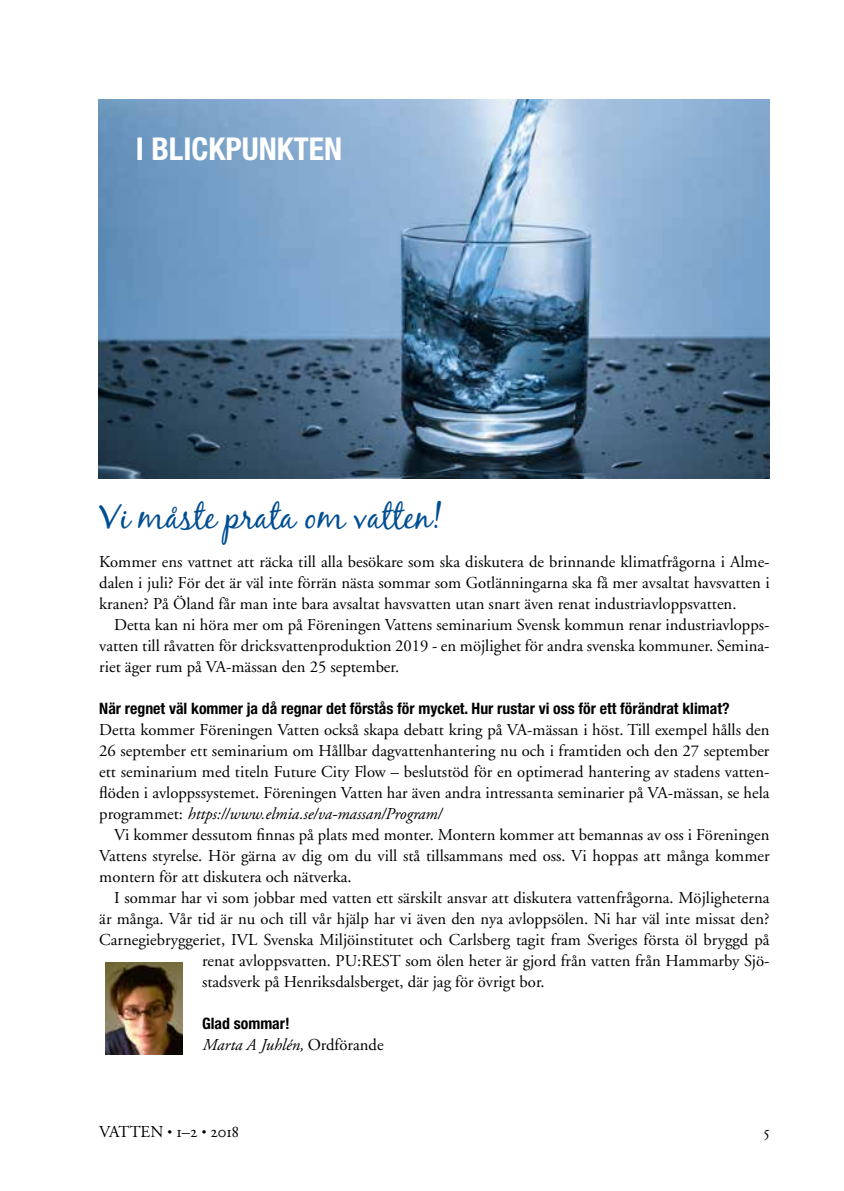
<style>
.page{position:relative;width:844px;height:1191px;background:#fff}
.page>*{position:absolute;margin:0;border:0;box-sizing:border-box;transform-origin:0 0}
.t1{font:35px "Black Jack";color:#004e93}
.t2{font:700 condensed 31.5px "Helvetica Neue";color:#fff}
.t3{font:16.62px/21px "Adobe Garamond";color:#000;text-align:justify}
.t4{font:italic 16.62px "Adobe Garamond";color:#000}
.t5{font:16.62px "Adobe Garamond Regular SC";color:#000}
.t6{font:700 condensed 15.75px "Helvetica Neue";color:#000}
.s1{font-style:italic}
.s2{font-style:normal}
.s3{font-size:12.25px}
.s4{font-family:"Adobe Garamond Regular SC"}
</style>
<div class="page">
<img style="left:106px;top:962px;width:76px;height:92px">
<img style="left:99px;top:99px;width:669px;height:380px">
<h2 class="t2" style="left:136px;top:130px;width:208px">I BLICKPUNKTEN</h2>
<h1 class="t1" style="left:99px;top:495px;width:344px">Vi måste prata om vatten!</h1>
<p class="t3" style="left:99px;top:552px;width:671px">Kommer ens vattnet att räcka till alla besökare som ska diskutera de brinnande klimatfrågorna i Alme&shy;dalen i juli? För det är väl inte förrän nästa sommar som Gotlänningarna ska få mer avsaltat havsvatten i kranen? På Öland får man inte bara avsaltat havsvatten utan snart även renat industriavloppsvatten.</p>
<p class="t3" style="left:99px;top:615px;width:671px;text-indent:15px">Detta kan ni höra mer om på Föreningen Vattens seminarium Svensk kommun renar industriavlopps&shy;vatten till råvatten för dricksvattenproduktion 2019 - en möjlighet för andra svenska kommuner. Semina&shy;riet äger rum på VA-mässan den 25 september.</p>
<p class="t6" style="left:99px;top:699px;width:631px">När regnet väl kommer ja då regnar det förstås för mycket. Hur rustar vi oss för ett förändrat klimat?</p>
<p class="t3" style="left:99px;top:720px;width:671px">Detta kommer Föreningen Vatten också skapa debatt kring på VA-mässan i höst. Till exempel hålls den 26 september ett seminarium om Hållbar dagvattenhantering nu och i framtiden och den 27 september ett seminarium med titeln Future City Flow – beslutstöd för en optimerad hantering av stadens vatten&shy;flöden i avloppssystemet. Föreningen Vatten har även andra intressanta seminarier på VA-mässan, se hela programmet: <span class="s1">https://www.elmia.se/va-massan/Program/</span></p>
<p class="t3" style="left:99px;top:825px;width:671px;text-indent:15px">Vi kommer dessutom finnas på plats med monter. Montern kommer att bemannas av oss i Föreningen Vattens styrelse. Hör gärna av dig om du vill stå tillsammans med oss. Vi hoppas att många kommer montern för att diskutera och nätverka.</p>
<p class="t3" style="left:114px;top:888px;width:656px">I sommar har vi som jobbar med vatten ett särskilt ansvar att diskutera vattenfrågorna. Möjligheterna</p>
<p class="t3" style="left:99px;top:909px;width:671px">är många. Vår tid är nu och till vår hjälp har vi även den nya avloppsölen. Ni har väl inte missat den?</p>
<p class="t3" style="left:99px;top:930px;width:671px">Carnegiebryggeriet, IVL Svenska Miljöinstitutet och Carlsberg tagit fram Sveriges första öl bryggd på</p>
<p class="t3" style="left:202px;top:951px;width:569px">renat avloppsvatten. PU:REST som ölen heter är gjord från vatten från Hammarby Sjö-</p>
<p class="t3" style="left:202px;top:972px;width:344px">stadsverk på Henriksdalsberget, där jag för övrigt bor.</p>
<p class="t6" style="left:202px;top:1014px;width:89px">Glad sommar!</p>
<p class="t4" style="left:202px;top:1036px;width:183px">Marta A Juhlén, <span class="s2">Ordförande</span></p>
<p class="t3" style="left:99px;top:1122px;width:141px">VATTEN <span class="s3">•</span> <span class="s4">1</span>–<span class="s4">2</span> <span class="s3">•</span> <span class="s4">2018</span></p>
<p class="t5" style="left:763px;top:1123px;width:8px">5</p>
</div>
